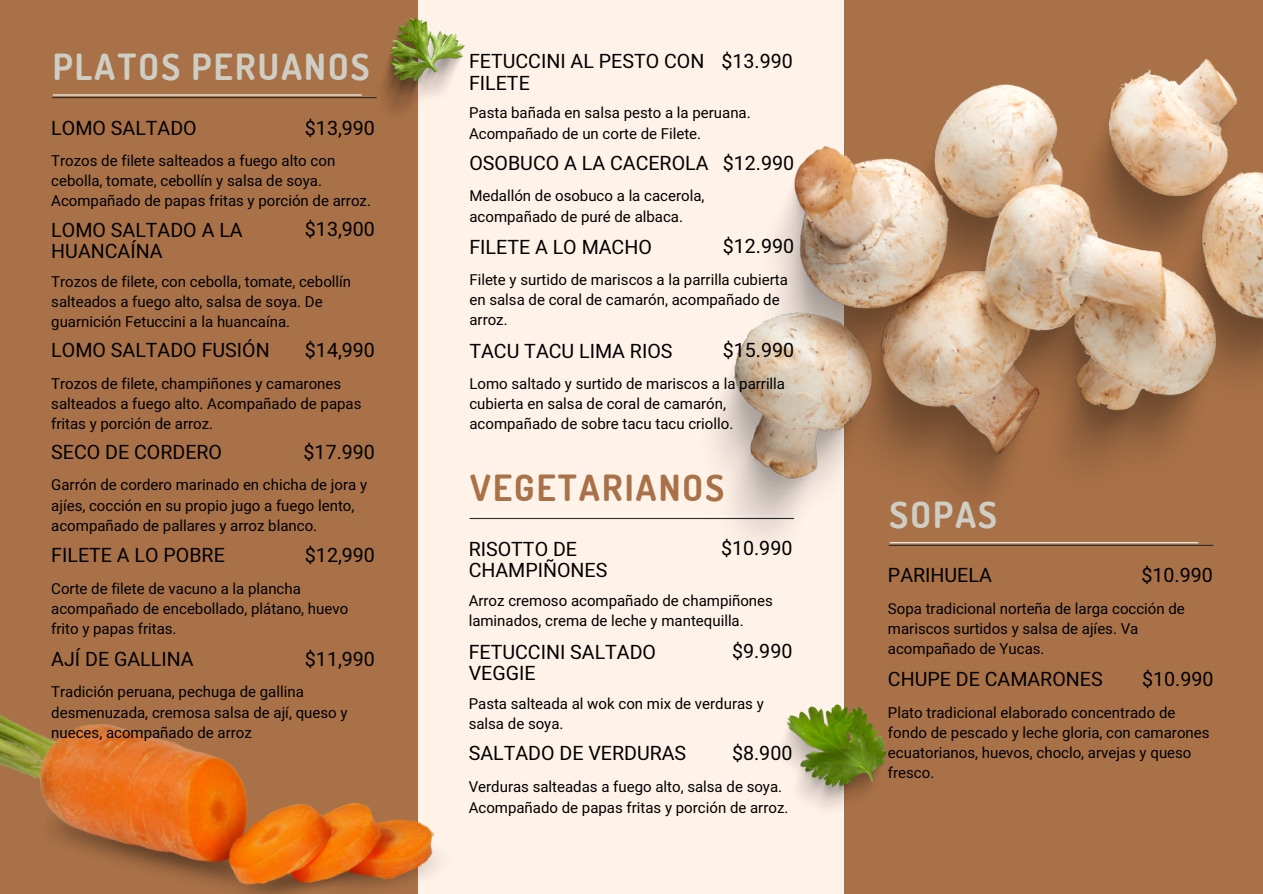
<style>
.page{position:relative;width:1263px;height:894px;background:#fff}
.page>*{position:absolute;margin:0;border:0;box-sizing:border-box;transform-origin:0 0}
.t1{font:700 36px "Dosis";letter-spacing:.06em;color:#cfcec4}
.t2{font:700 36px "Dosis";letter-spacing:.06em;color:#a97147}
.t3{font:19.65px/21.3px "Heebo";color:#000}
.t4{font:15px/20.2px "Heebo";color:#000}
</style>
<div class="page">
<div style="left:0;top:0;width:1263px;height:893px;background:#a97147"></div>
<div style="left:419px;top:0;width:425px;height:893px;background:#fff2e9"></div>
<hr style="left:53px;top:94px;width:308px;height:1px;background:#fff">
<hr style="left:53px;top:97px;width:323px;height:1px;background:#2d2d2d">
<hr style="left:471px;top:515px;width:308px;height:1px;background:#fff">
<hr style="left:470px;top:517px;width:324px;height:2px;background:#2d2d2d">
<img style="left:692px;top:59px;width:571px;height:487px">
<img style="left:0;top:646px;width:438px;height:247px">
<hr style="left:890px;top:542px;width:308px;height:1px;background:#fff">
<hr style="left:889px;top:544px;width:324px;height:2px;background:#2d2d2d">
<img style="left:374px;top:19px;width:90px;height:105px">
<img style="left:783px;top:704px;width:105px;height:104px">
<h2 class="t1" style="left:53px;top:43px;width:318px">PLATOS PERUANOS</h2>
<p class="t3" style="left:305px;top:118px;width:72px">$13,990</p>
<h1 class="t3" style="left:51px;top:118px;width:147px">LOMO SALTADO</h1>
<h2 class="t4" style="left:51px;top:151px;width:285px">Trozos de filete salteados a fuego alto con cebolla, tomate, cebollín y salsa de soya.</h2>
<p class="t4" style="left:51px;top:191px;width:321px">Acompañado de papas fritas y porción de arroz.</p>
<p class="t3" style="left:305px;top:219px;width:72px">$13,900</p>
<h2 class="t3" style="left:51px;top:220px;width:193px">LOMO SALTADO A LA<br>HUANCAÍNA</h2>
<h3 class="t4" style="left:51px;top:272px;width:301px">Trozos de filete, con cebolla, tomate, cebollín salteados a fuego alto, salsa de soya. De guarnición Fetuccini a la huancaína.</h3>
<h2 class="t3" style="left:51px;top:339px;width:220px">LOMO SALTADO FUSIÓN</h2>
<h3 class="t4" style="left:51px;top:373px;width:312px">Trozos de filete, champiñones y camarones salteados a fuego alto. Acompañado de papas fritas y porción de arroz.</h3>
<p class="t3" style="left:305px;top:339px;width:72px">$14,990</p>
<p class="t3" style="left:304px;top:442px;width:73px">$17.990</p>
<h2 class="t3" style="left:51px;top:442px;width:172px">SECO DE CORDERO</h2>
<h3 class="t4" style="left:51px;top:475px;width:317px">Garrón de cordero marinado en chicha de jora y ajíes, cocción en su propio jugo a fuego lento, acompañado de pallares y arroz blanco.</h3>
<h3 class="t3" style="left:305px;top:545px;width:72px">$12,990</h3>
<p class="t3" style="left:51px;top:545px;width:175px">FILETE A LO POBRE</p>
<h1 class="t4" style="left:51px;top:578px;width:298px">Corte de filete de vacuno a la plancha acompañado de encebollado, plátano, huevo</h1>
<p class="t4" style="left:51px;top:619px;width:127px">frito y papas fritas.</p>
<h3 class="t3" style="left:51px;top:649px;width:144px">AJÍ DE GALLINA</h3>
<h3 class="t4" style="left:51px;top:682px;width:298px">Tradición peruana, pechuga de gallina desmenuzada, cremosa salsa de ají, queso y</h3>
<h3 class="t4" style="left:51px;top:722px;width:202px">nueces, acompañado de arroz</h3>
<h1 class="t3" style="left:305px;top:648px;width:72px">$11,990</h1>
<p class="t3" style="left:469px;top:51px;width:237px">FETUCCINI AL PESTO CON<br>FILETE</p>
<h2 class="t3" style="left:721px;top:51px;width:73px">$13.990</h2>
<p class="t4" style="left:469px;top:103px;width:283px">Pasta bañada en salsa pesto a la peruana.<br>Acompañado de un corte de Filete.</p>
<p class="t3" style="left:469px;top:153px;width:241px">OSOBUCO A LA CACEROLA</p>
<h2 class="t4" style="left:469px;top:186px;width:236px">Medallón de osobuco a la cacerola, acompañado de puré de albaca.</h2>
<h3 class="t3" style="left:723px;top:153px;width:73px">$12.990</h3>
<h3 class="t3" style="left:723px;top:236px;width:73px">$12.990</h3>
<p class="t3" style="left:469px;top:237px;width:184px">FILETE A LO MACHO</p>
<h2 class="t4" style="left:469px;top:270px;width:320px">Filete y surtido de mariscos a la parrilla cubierta en salsa de coral de camarón, acompañado de arroz.</h2>
<h2 class="t3" style="left:723px;top:340px;width:73px">$15.990</h2>
<p class="t3" style="left:469px;top:340px;width:205px">TACU TACU LIMA RIOS</p>
<h3 class="t4" style="left:469px;top:373px;width:317px">Lomo saltado y surtido de mariscos a la parrilla cubierta en salsa de coral de camarón, acompañado de sobre tacu tacu criollo.</h3>
<p class="t2" style="left:470px;top:464px;width:256px">VEGETARIANOS</p>
<p class="t3" style="left:721px;top:538px;width:73px">$10.990</p>
<h2 class="t3" style="left:469px;top:539px;width:140px">RISOTTO DE<br>CHAMPIÑONES</h2>
<h3 class="t4" style="left:469px;top:591px;width:306px">Arroz cremoso acompañado de champiñones laminados, crema de leche y mantequilla.</h3>
<h3 class="t3" style="left:469px;top:641px;width:189px">FETUCCINI SALTADO<br>VEGGIE</h3>
<p class="t3" style="left:732px;top:641px;width:62px">$9.990</p>
<p class="t4" style="left:469px;top:693px;width:297px">Pasta salteada al wok con mix de verduras y salsa de soya.</p>
<h2 class="t3" style="left:469px;top:743px;width:219px">SALTADO DE VERDURAS</h2>
<h2 class="t3" style="left:732px;top:743px;width:62px">$8.900</h2>
<p class="t4" style="left:469px;top:777px;width:321px">Verduras salteadas a fuego alto, salsa de soya.<br>Acompañado de papas fritas y porción de arroz.</p>
<p class="t1" style="left:889px;top:491px;width:109px">SOPAS</p>
<p class="t3" style="left:888px;top:565px;width:105px">PARIHUELA</p>
<p class="t4" style="left:888px;top:598px;width:298px">Sopa tradicional norteña de larga cocción de mariscos surtidos y salsa de ajíes. Va</p>
<h2 class="t4" style="left:888px;top:639px;width:158px">acompañado de Yucas.</h2>
<h3 class="t3" style="left:1141px;top:565px;width:73px">$10.990</h3>
<p class="t3" style="left:1142px;top:668px;width:73px">$10.990</p>
<p class="t3" style="left:888px;top:668px;width:216px">CHUPE DE CAMARONES</p>
<p class="t4" style="left:888px;top:702px;width:323px">Plato tradicional elaborado concentrado de fondo de pescado y leche gloria, con camarones ecuatorianos, huevos, choclo, arvejas y queso fresco.</p>
</div>
